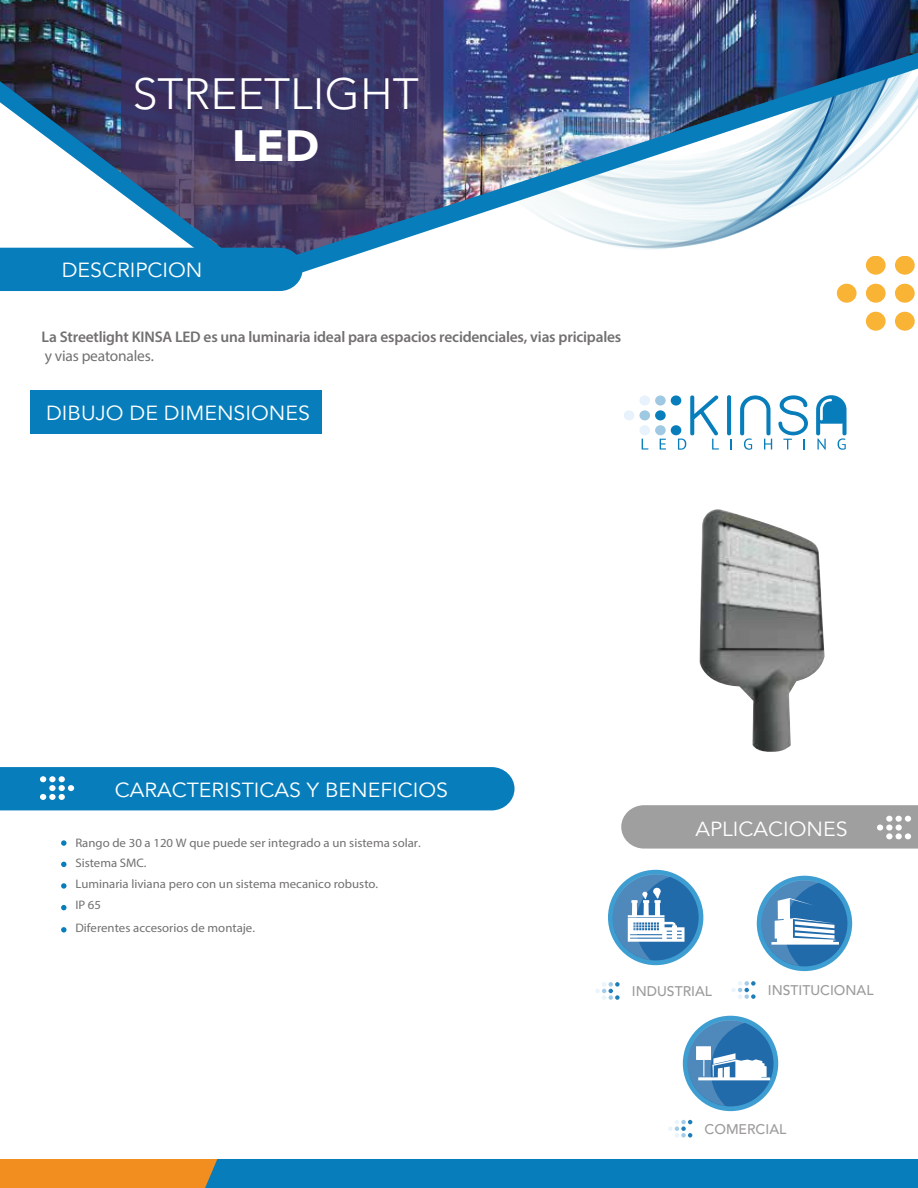
<style>
.page{position:relative;width:918px;height:1188px;background:#fff}
.page>*{position:absolute;margin:0;border:0;box-sizing:border-box;transform-origin:0 0}
.t1{font:300 43.5px "Avenir LT Std";color:#fff;scale:1.04 1}
.t2{font:900 43.5px "Avenir LT Std";color:#fff;scale:1.04 1}
.t3{font:20.25px "Avenir LT Std";color:#fff;scale:1.05 1}
.t4{font:600 15.45px "Myriad Pro";letter-spacing:-.015em;color:#727070}
.t5{font:15.45px "Myriad Pro";letter-spacing:-.015em;color:#727070}
.t6{font:500 13.95px "Avenir LT Std";color:#9d9b9b}
.t7{font:12.3px/20.9px "Myriad Pro";color:#727070;scale:1.04 1}
</style>
<div class="page">
<img style="left:0;top:0;width:479px;height:71px">
<svg style="left:121px;top:0;width:323px;height:71px;background:#3b3464"></svg>
<div style="left:639px;top:395px;width:11px;height:11px;background:#e7f2fc;border-radius:50%"></div>
<div style="left:655px;top:395px;width:11px;height:11px;background:#9fc8e3;border-radius:50%"></div>
<div style="left:671px;top:395px;width:10px;height:11px;background:#077ebb;border-radius:50%"></div>
<div style="left:624px;top:410px;width:10px;height:10px;background:#e7f2fc;border-radius:50%"></div>
<div style="left:639px;top:410px;width:11px;height:10px;background:#9fc8e3;border-radius:50%"></div>
<div style="left:655px;top:410px;width:11px;height:10px;background:#077ebb;border-radius:50%"></div>
<div style="left:639px;top:425px;width:11px;height:10px;background:#e7f2fc;border-radius:50%"></div>
<div style="left:655px;top:425px;width:11px;height:10px;background:#9fc8e3;border-radius:50%"></div>
<div style="left:671px;top:425px;width:10px;height:10px;background:#077ebb;border-radius:50%"></div>
<svg style="left:642px;top:439px;width:6px;height:11px"></svg>
<svg style="left:660px;top:439px;width:6px;height:11px"></svg>
<svg style="left:678px;top:395px;width:41px;height:55px"></svg>
<svg style="left:727px;top:395px;width:5px;height:55px"></svg>
<svg style="left:740px;top:395px;width:32px;height:55px"></svg>
<svg style="left:778px;top:395px;width:30px;height:55px"></svg>
<svg style="left:816px;top:395px;width:31px;height:55px"></svg>
<div style="left:30px;top:391px;width:291px;height:43px;background:#077ebb"></div>
<img style="left:479px;top:0;width:439px;height:48px">
<svg style="left:0;top:71px;width:250px;height:177px"></svg>
<img style="left:250px;top:48px;width:668px;height:240px">
<div style="left:0;top:248px;width:303px;height:43px;background:#077ebb"></div>
<div style="left:0;top:1159px;width:918px;height:29px;background:#f28d1f"></div>
<div style="left:205px;top:1159px;width:713px;height:29px;background:#077ebb"></div>
<svg style="left:61px;top:840px;width:5px;height:6px"></svg>
<svg style="left:61px;top:862px;width:5px;height:5px"></svg>
<svg style="left:61px;top:883px;width:5px;height:6px"></svg>
<svg style="left:61px;top:905px;width:5px;height:5px"></svg>
<svg style="left:61px;top:927px;width:5px;height:6px"></svg>
<svg style="left:621px;top:805px;width:297px;height:44px;background:#a3a4a3"></svg>
<div style="left:0;top:767px;width:515px;height:43px;background:#077ebb"></div>
<div style="left:866px;top:257px;width:20px;height:18px;background:#f9b335;border-radius:50%"></div>
<div style="left:895px;top:257px;width:20px;height:18px;background:#f9b335;border-radius:50%"></div>
<div style="left:837px;top:284px;width:20px;height:19px;background:#f9b335;border-radius:50%"></div>
<div style="left:866px;top:284px;width:20px;height:19px;background:#f9b335;border-radius:50%"></div>
<div style="left:895px;top:284px;width:20px;height:19px;background:#f9b335;border-radius:50%"></div>
<div style="left:866px;top:312px;width:20px;height:19px;background:#f9b335;border-radius:50%"></div>
<div style="left:895px;top:312px;width:20px;height:19px;background:#f9b335;border-radius:50%"></div>
<svg style="left:610px;top:872px;width:91px;height:91px"></svg>
<div style="left:608px;top:870px;width:95px;height:95px;border:5px solid #3e9ed1;border-radius:50%"></div>
<svg style="left:613px;top:874px;width:72px;height:86px"></svg>
<svg style="left:595px;top:982px;width:25px;height:18px"></svg>
<div style="left:683px;top:1016px;width:95px;height:95px;border:5px solid #3e9ed1;border-radius:50%"></div>
<svg style="left:688px;top:1020px;width:82px;height:86px"></svg>
<svg style="left:668px;top:1120px;width:24px;height:18px"></svg>
<svg style="left:731px;top:981px;width:25px;height:18px"></svg>
<svg style="left:759px;top:878px;width:91px;height:91px"></svg>
<div style="left:757px;top:876px;width:95px;height:95px;border:5px solid #3e9ed1;border-radius:50%"></div>
<svg style="left:762px;top:880px;width:77px;height:86px"></svg>
<img style="left:699px;top:509px;width:126px;height:243px">
<h1 class="t1" style="left:132px;top:68px;width:277px">STREETLIGHT</h1>
<h1 class="t2" style="left:232px;top:119px;width:85px">LED</h1>
<h2 class="t3" style="left:62px;top:258px;width:136px">DESCRIPCION</h2>
<p class="t4" style="left:42px;top:327px;width:581px">La Streetlight KINSA LED es una luminaria ideal para espacios recidenciales, vias pricipales</p>
<p class="t5" style="left:45px;top:346px;width:111px">y vias peatonales.</p>
<h2 class="t3" style="left:46px;top:401px;width:253px">DIBUJO DE DIMENSIONES</h2>
<h2 class="t3" style="left:115px;top:779px;width:319px">CARACTERISTICAS Y BENEFICIOS</h2>
<p class="t7" style="left:75px;top:832px;width:334px">Rango de 30 a 120 W que puede ser integrado a un sistema solar.<br>Sistema SMC.<br>Luminaria liviana pero con un sistema mecanico robusto.<br>IP 65</p>
<p class="t7" style="left:75px;top:918px;width:174px">Diferentes accesorios de montaje.</p>
<h2 class="t3" style="left:695px;top:817px;width:146px">APLICACIONES</h2>
<p class="t6" style="left:632px;top:983px;width:82px">INDUSTRIAL</p>
<p class="t6" style="left:768px;top:982px;width:107px">INSTITUCIONAL</p>
<p class="t6" style="left:705px;top:1121px;width:83px">COMERCIAL</p>
</div>
